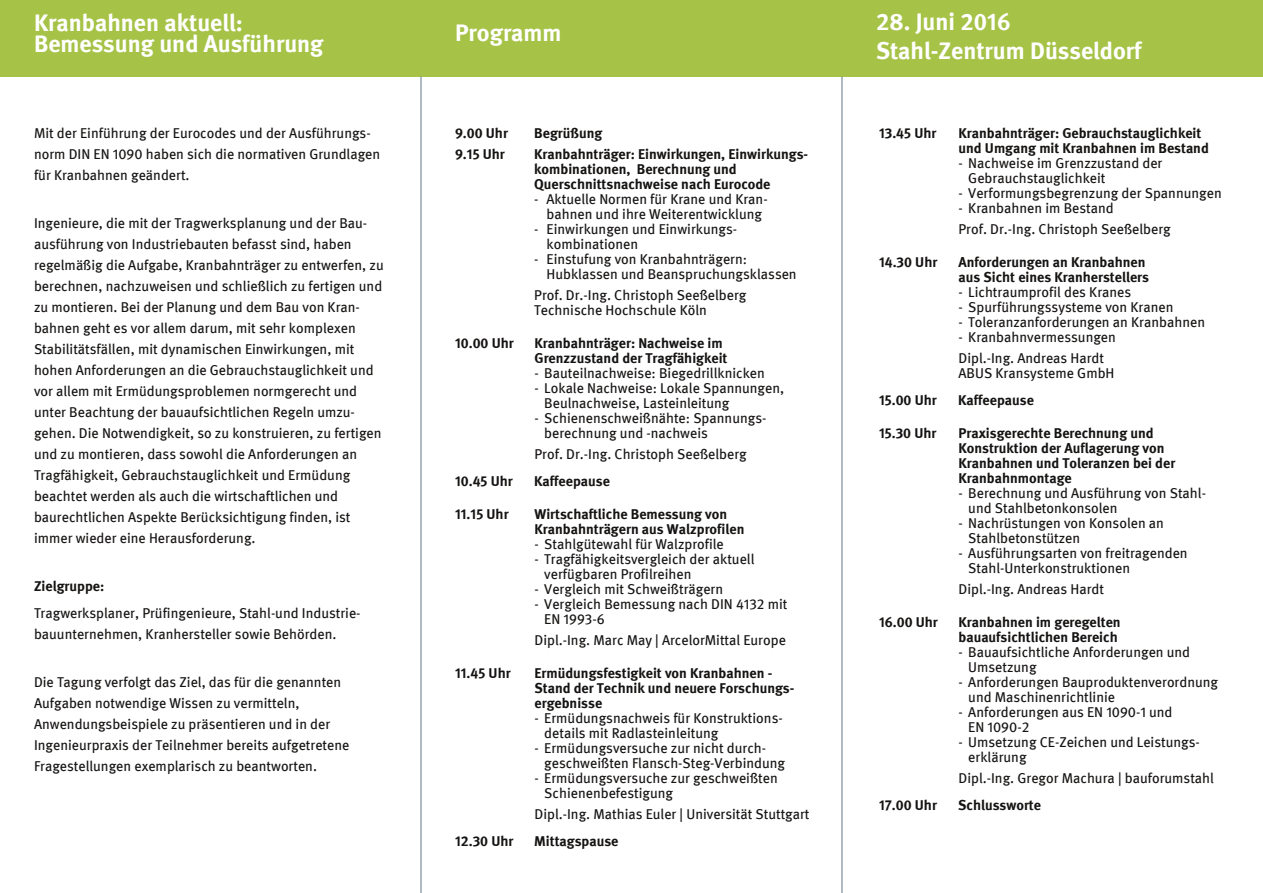
<style>
.page{position:relative;width:1263px;height:893px;background:#fff}
.page>*{position:absolute;margin:0;border:0;box-sizing:border-box;transform-origin:0 0}
.t1{font:700 24px/21px "Meta";color:#fff}
.t2{font:24px "Meta Bold Caps Expert";color:#fff}
.t3{font:14.25px/21px "Meta";color:#161413}
.t4{font:700 14.25px/15px "Meta";color:#161413}
.t5{font:14.25px "Meta Bold Caps Expert";color:#161413}
.t6{font:14.25px "Meta Book Caps Expert";color:#161413}
.s1{font-family:"Meta Book Caps Expert"}
.s2{font-family:"Meta Bold Caps Expert";font-weight:400}
.s3{font-family:"Meta";font-weight:700}
.s4{font-family:"Meta"}
</style>
<div class="page">
<div style="left:0;top:0;width:421px;height:77px;background:#a6c348"></div>
<div style="left:421px;top:0;width:421px;height:77px;background:#a6c348"></div>
<div style="left:842px;top:0;width:421px;height:77px;background:#a6c348"></div>
<hr style="left:421px;top:77px;width:1px;height:816px;background:#617a84">
<hr style="left:842px;top:77px;width:1px;height:816px;background:#617a84">
<h1 class="t1" style="left:34px;top:13px;width:291px">Kranbahnen aktuell:<br>Bemessung und Ausführung</h1>
<h1 class="t1" style="left:455px;top:24px;width:108px">Programm</h1>
<p class="t3" style="left:34px;top:123px;width:348px">Mit der Einführung der Eurocodes und der Ausführungs&shy;norm DIN EN <span class="s1">1090</span> haben sich die normativen Grundlagen für Kranbahnen geändert.</p>
<p class="t3" style="left:34px;top:213px;width:351px">Ingenieure, die mit der Tragwerksplanung und der Bau&shy;ausführung von Industriebauten befasst sind, haben regelmäßig die Aufgabe, Kranbahnträger zu entwerfen, zu berechnen, nachzuweisen und schließlich zu fertigen und zu montieren. Bei der Planung und dem Bau von Kran&shy;bahnen geht es vor allem darum, mit sehr komplexen Stabilitätsfällen, mit dynamischen Einwirkungen, mit hohen Anforderungen an die Gebrauchstauglichkeit und vor allem mit Ermüdungsproblemen normgerecht und unter Beachtung der bauaufsichtlichen Regeln umzu&shy;gehen. Die Notwendigkeit, so zu konstruieren, zu fertigen und zu montieren, dass sowohl die Anforderungen an Tragfähigkeit, Gebrauchstauglichkeit und Ermüdung beachtet werden als auch die wirtschaftlichen und baurechtlichen Aspekte Berücksichtigung finden, ist immer wieder eine Herausforderung.</p>
<p class="t4" style="left:34px;top:579px;width:72px">Zielgruppe:</p>
<p class="t3" style="left:34px;top:603px;width:328px">Tragwerksplaner, Prüfingenieure, Stahl-und Industrie&shy;bauunternehmen, Kranhersteller sowie Behörden.</p>
<p class="t3" style="left:34px;top:672px;width:317px">Die Tagung verfolgt das Ziel, das für die genannten Aufgaben notwendige Wissen zu vermitteln, Anwendungsbeispiele zu präsentieren und in der Ingenieurpraxis der Teilnehmer bereits aufgetretene Fragestellungen exemplarisch zu beantworten.</p>
<p class="t4" style="left:455px;top:127px;width:54px"><span class="s2">9</span>.<span class="s2">00</span> Uhr</p>
<p class="t4" style="left:534px;top:127px;width:70px">Begrüßung</p>
<p class="t4" style="left:455px;top:148px;width:51px"><span class="s2">9</span>.<span class="s2">15</span> Uhr</p>
<p class="t4" style="left:534px;top:148px;width:275px">Kranbahnträger: Einwirkungen, Einwirkungs&shy;kombinationen, Berechnung und<br>Querschnittsnachweise nach Eurocode</p>
<p class="t3" style="left:534px;top:193px;width:235px;line-height:15px;text-align:center">- Aktuelle Normen für Krane und Kran&shy;bahnen und ihre Weiterentwicklung</p>
<p class="t3" style="left:546px;top:223px;width:192px;line-height:15px;text-indent:-12px">- Einwirkungen und Einwirkungs&shy;kombinationen</p>
<p class="t3" style="left:546px;top:253px;width:252px;line-height:15px;text-indent:-12px">- Einstufung von Kranbahnträgern:<br>Hubklassen und Beanspruchungsklassen</p>
<p class="t3" style="left:534px;top:289px;width:214px;line-height:15px">Prof. Dr.-Ing. Christoph Seeßelberg<br>Technische Hochschule Köln</p>
<p class="t5" style="left:455px;top:337px;width:60px">10<span class="s3">.</span>00 <span class="s3">Uhr</span></p>
<p class="t4" style="left:534px;top:337px;width:194px">Kranbahnträger: Nachweise im<br>Grenzzustand der Tragfähigkeit</p>
<p class="t3" style="left:534px;top:364px;width:232px">- Bauteilnachweise: Biegedrillknicken</p>
<p class="t3" style="left:544px;top:382px;width:241px;line-height:15px;text-indent:-10px">- Lokale Nachweise: Lokale Spannungen,<br>Beulnachweise, Lasteinleitung</p>
<p class="t3" style="left:544px;top:412px;width:224px;line-height:15px;text-indent:-10px">- Schienenschweißnähte: Spannungs&shy;berechnung und -nachweis</p>
<p class="t3" style="left:534px;top:445px;width:214px">Prof. Dr.-Ing. Christoph Seeßelberg</p>
<p class="t5" style="left:455px;top:475px;width:59px">10<span class="s3">.</span>45 <span class="s3">Uhr</span></p>
<p class="t4" style="left:534px;top:475px;width:77px">Kaffeepause</p>
<p class="t5" style="left:455px;top:508px;width:55px">11<span class="s3">.</span>15 <span class="s3">Uhr</span></p>
<p class="t4" style="left:534px;top:508px;width:211px">Wirtschaftliche Bemessung von<br>Kranbahnträgern aus Walzprofilen</p>
<p class="t3" style="left:534px;top:535px;width:191px">- Stahlgütewahl für Walzprofile</p>
<p class="t3" style="left:544px;top:553px;width:212px;line-height:15px;text-indent:-10px">- Tragfähigkeitsvergleich der aktuell verfügbaren Profilreihen</p>
<p class="t3" style="left:534px;top:580px;width:190px">- Vergleich mit Schweißträgern</p>
<p class="t3" style="left:534px;top:595px;width:254px">- Vergleich Bemessung nach DIN <span class="s1">4132</span> mit</p>
<p class="t6" style="left:544px;top:613px;width:62px"><span class="s4">EN</span> 1993<span class="s4">-</span>6</p>
<p class="t3" style="left:534px;top:631px;width:253px">Dipl.-Ing. Marc May | ArcelorMittal Europe</p>
<p class="t5" style="left:455px;top:667px;width:57px">11<span class="s3">.</span>45 <span class="s3">Uhr</span></p>
<p class="t4" style="left:534px;top:667px;width:261px">Ermüdungsfestigkeit von Kranbahnen -<br>Stand der Technik und neuere Forschungs&shy;ergebnisse</p>
<p class="t3" style="left:544px;top:712px;width:240px;line-height:15px;text-indent:-10px">- Ermüdungsnachweis für Konstruktions&shy;details mit Radlasteinleitung</p>
<p class="t3" style="left:544px;top:742px;width:242px;line-height:15px;text-indent:-10px">- Ermüdungsversuche zur nicht durch&shy;geschweißten Flansch-Steg-Verbindung</p>
<p class="t3" style="left:544px;top:772px;width:235px;line-height:15px;text-indent:-10px">- Ermüdungsversuche zur geschweißten<br>Schienenbefestigung</p>
<p class="t3" style="left:534px;top:805px;width:276px">Dipl.-Ing. Mathias Euler | Universität Stuttgart</p>
<p class="t5" style="left:455px;top:835px;width:60px">12<span class="s3">.</span>30 <span class="s3">Uhr</span></p>
<p class="t4" style="left:534px;top:835px;width:86px">Mittagspause</p>
<h1 class="t2" style="left:876px;top:12px;width:136px">28<span class="s3">. Juni</span> 2016</h1>
<h1 class="t1" style="left:876px;top:41px;width:267px">Stahl-Zentrum Düsseldorf</h1>
<p class="t5" style="left:879px;top:127px;width:59px">13<span class="s3">.</span>45 <span class="s3">Uhr</span></p>
<p class="t4" style="left:958px;top:127px;width:252px">Kranbahnträger: Gebrauchstauglichkeit und Umgang mit Kranbahnen im Bestand</p>
<p class="t3" style="left:968px;top:157px;width:196px;line-height:15px;text-indent:-10px">- Nachweise im Grenzzustand der<br>Gebrauchstauglichkeit</p>
<p class="t3" style="left:958px;top:184px;width:265px">- Verformungsbegrenzung der Spannungen</p>
<p class="t3" style="left:958px;top:199px;width:214px">- Kranbahnen im Bestand<br>Prof. Dr.-Ing. Christoph Seeßelberg</p>
<p class="t5" style="left:879px;top:256px;width:60px">14<span class="s3">.</span>30 <span class="s3">Uhr</span></p>
<p class="t4" style="left:958px;top:256px;width:192px">Anforderungen an Kranbahnen aus Sicht eines Kranherstellers</p>
<p class="t3" style="left:958px;top:283px;width:174px">- Lichtraumprofil des Kranes</p>
<p class="t3" style="left:958px;top:298px;width:216px">- Spurführungssysteme von Kranen</p>
<p class="t3" style="left:958px;top:313px;width:248px">- Toleranzanforderungen an Kranbahnen</p>
<p class="t3" style="left:958px;top:328px;width:159px">- Kranbahnvermessungen<br>Dipl.-Ing. Andreas Hardt</p>
<p class="t3" style="left:958px;top:364px;width:158px">ABUS Kransysteme GmbH</p>
<p class="t5" style="left:879px;top:394px;width:59px">15<span class="s3">.</span>00 <span class="s3">Uhr</span></p>
<p class="t4" style="left:958px;top:394px;width:77px">Kaffeepause</p>
<p class="t5" style="left:879px;top:427px;width:59px">15<span class="s3">.</span>30 <span class="s3">Uhr</span></p>
<p class="t4" style="left:958px;top:427px;width:218px">Praxisgerechte Berechnung und<br>Konstruktion der Auflagerung von<br>Kranbahnen und Toleranzen bei der<br>Kranbahnmontage</p>
<p class="t3" style="left:968px;top:487px;width:239px;line-height:15px;text-indent:-10px">- Berechnung und Ausführung von Stahl&shy;und Stahlbetonkonsolen</p>
<p class="t3" style="left:968px;top:517px;width:197px;line-height:15px;text-indent:-10px">- Nachrüstungen von Konsolen an<br>Stahlbetonstützen</p>
<p class="t3" style="left:968px;top:547px;width:221px;line-height:15px;text-indent:-10px">- Ausführungsarten von freitragenden<br>Stahl-Unterkonstruktionen</p>
<p class="t3" style="left:958px;top:580px;width:147px">Dipl.-Ing. Andreas Hardt</p>
<p class="t5" style="left:879px;top:616px;width:60px">16<span class="s3">.</span>00 <span class="s3">Uhr</span></p>
<p class="t4" style="left:958px;top:616px;width:164px">Kranbahnen im geregelten bauaufsichtlichen Bereich</p>
<p class="t3" style="left:968px;top:646px;width:223px;line-height:15px;text-indent:-10px">- Bauaufsichtliche Anforderungen und<br>Umsetzung</p>
<p class="t3" style="left:968px;top:676px;width:251px;line-height:15px;text-indent:-10px">- Anforderungen Bauproduktenverordnung und Maschinenrichtlinie</p>
<p class="t3" style="left:958px;top:703px;width:215px">- Anforderungen aus EN <span class="s1">1090</span>-<span class="s1">1</span> und</p>
<p class="t6" style="left:968px;top:721px;width:62px"><span class="s4">EN</span> 1090<span class="s4">-</span>2</p>
<p class="t3" style="left:968px;top:736px;width:233px;line-height:15px;text-indent:-10px">- Umsetzung CE-Zeichen und Leistungs&shy;erklärung</p>
<p class="t3" style="left:958px;top:769px;width:257px">Dipl.-Ing. Gregor Machura | bauforumstahl</p>
<p class="t5" style="left:879px;top:799px;width:59px">17<span class="s3">.</span>00 <span class="s3">Uhr</span></p>
<p class="t4" style="left:958px;top:799px;width:84px">Schlussworte</p>
</div>
